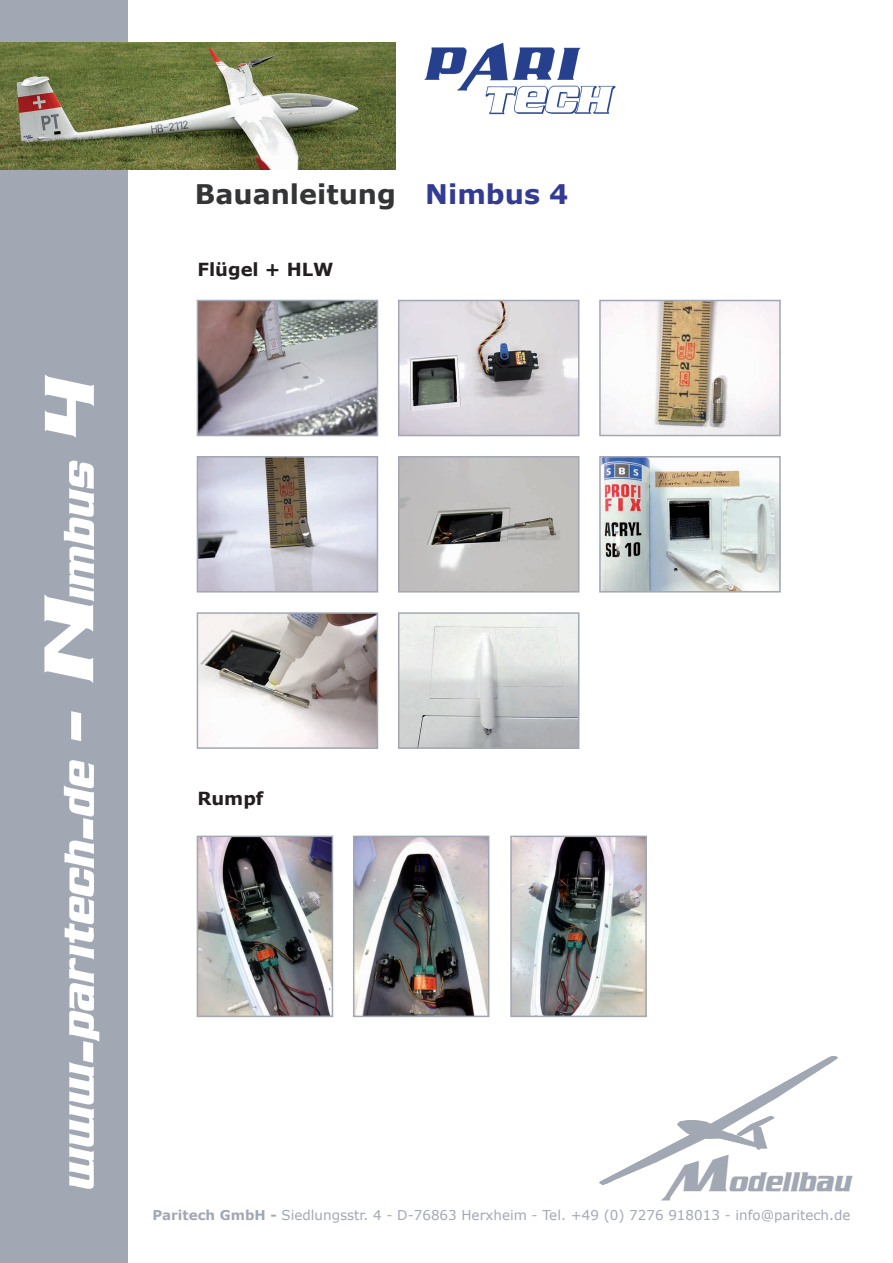
<style>
.page{position:relative;width:893px;height:1263px;background:#fff}
.page>*{position:absolute;margin:0;border:0;box-sizing:border-box;transform-origin:0 0}
.t1{font:italic 72px "Air Millhouse";color:#fff}
.t2{font:italic 45px "Air Millhouse";color:#a2a8b3}
.t3{font:700 27px "Verdana";color:#333537}
.t4{font:700 18px "Verdana";color:#231f20}
.t5{font:13.5px "Verdana";color:#a2a8b3}
.s1{color:#333b93}
.s2{font-weight:700}
</style>
<div class="page">
<div style="left:0;top:0;width:128px;height:1263px;background:#a2a8b3"></div>
<svg style="left:599px;top:1056px;width:239px;height:129px"></svg>
<img style="left:424px;top:43px;width:192px;height:72px">
<img style="left:0;top:43px;width:395px;height:127px">
<img style="left:200px;top:303px;width:175px;height:130px">
<div style="left:197px;top:300px;width:181px;height:136px;border:2px solid #a2a8b3"></div>
<img style="left:401px;top:303px;width:175px;height:130px">
<div style="left:398px;top:300px;width:181px;height:136px;border:2px solid #a2a8b3"></div>
<img style="left:602px;top:303px;width:176px;height:130px">
<div style="left:599px;top:300px;width:182px;height:136px;border:2px solid #a2a8b3"></div>
<img style="left:200px;top:459px;width:175px;height:130px">
<div style="left:197px;top:456px;width:181px;height:136px;border:2px solid #a2a8b3"></div>
<img style="left:200px;top:615px;width:175px;height:131px">
<div style="left:197px;top:612px;width:181px;height:137px;border:2px solid #a2a8b3"></div>
<img style="left:602px;top:459px;width:176px;height:130px">
<div style="left:599px;top:456px;width:182px;height:136px;border:2px solid #a2a8b3"></div>
<img style="left:401px;top:459px;width:175px;height:130px">
<div style="left:398px;top:456px;width:181px;height:136px;border:2px solid #a2a8b3"></div>
<img style="left:401px;top:615px;width:175px;height:131px">
<div style="left:398px;top:612px;width:181px;height:137px;border:2px solid #a2a8b3"></div>
<img style="left:200px;top:839px;width:130px;height:175px">
<div style="left:197px;top:836px;width:136px;height:181px;border:2px solid #a2a8b3"></div>
<img style="left:356px;top:839px;width:130px;height:175px">
<div style="left:353px;top:836px;width:136px;height:181px;border:2px solid #a2a8b3"></div>
<img style="left:513px;top:839px;width:131px;height:175px">
<div style="left:510px;top:836px;width:137px;height:181px;border:2px solid #a2a8b3"></div>
<h1 class="t1" style="left:30px;top:1192px;width:819px;rotate:-90deg">www.paritech.de - Nimbus 4</h1>
<h3 class="t3" style="left:195px;top:175px;width:375px">Bauanleitung <span class="s1">Nimbus 4</span></h3>
<h3 class="t4" style="left:197px;top:257px;width:138px">Flügel + HLW</h3>
<h3 class="t4" style="left:197px;top:785px;width:68px">Rumpf</h3>
<h2 class="t2" style="left:670px;top:1151px;width:182px">Modellbau</h2>
<p class="t5" style="left:152px;top:1206px;width:700px"><span class="s2">Paritech GmbH -</span> Siedlungsstr. 4 - D-76863 Herxheim - Tel. +49 (0) 7276 918013 - info@paritech.de</p>
</div>
